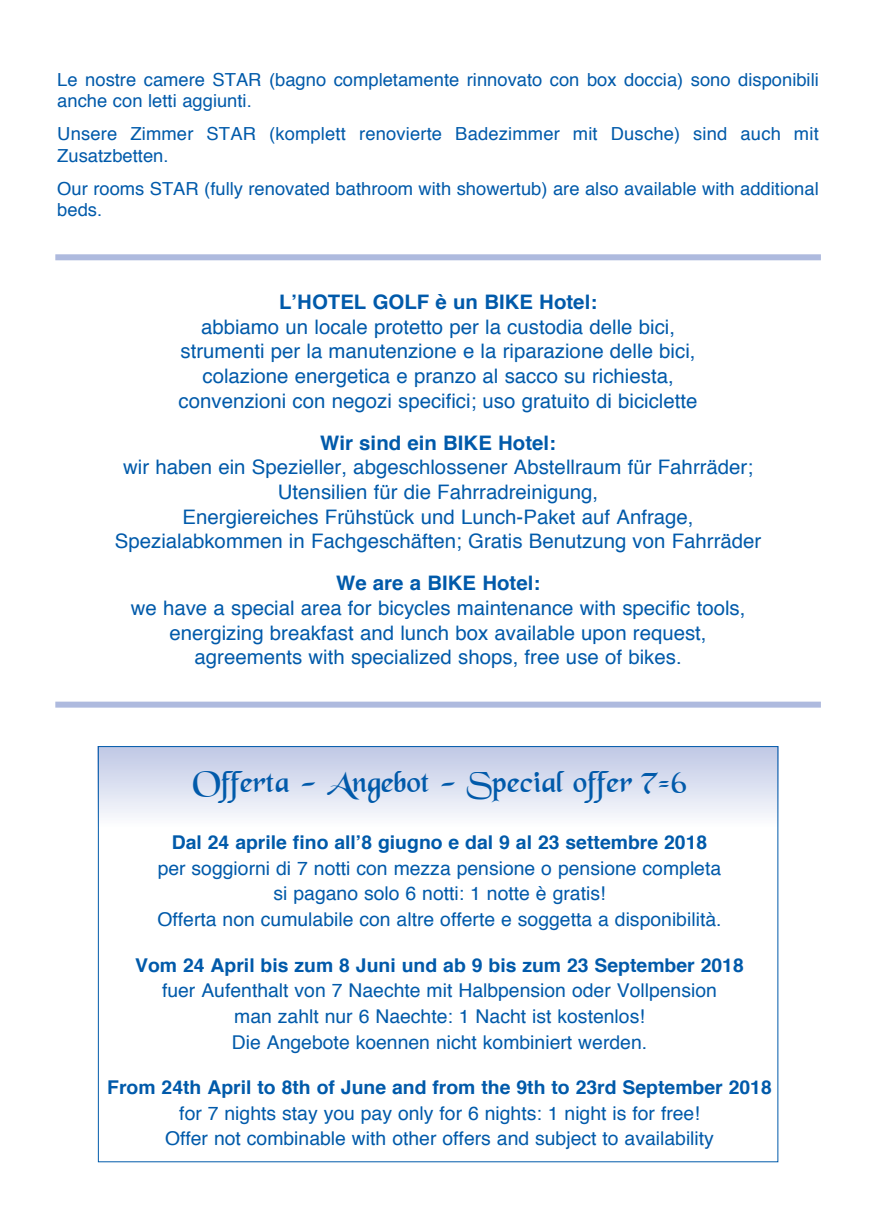
<style>
.page{position:relative;width:879px;height:1219px;background:#fff}
.page>*{position:absolute;margin:0;border:0;box-sizing:border-box;transform-origin:0 0}
.t1{font:32px "Black Chancery";color:#015aaa}
.t2{font:20px/24.8px "Helvetica";color:#015aaa;text-align:center}
.t3{font:700 20px "Helvetica";color:#015aaa}
.t4{font:19px/25.6px "Helvetica";color:#015aaa;text-align:center}
.t5{font:700 19px "Helvetica";color:#015aaa}
.t6{font:18px/21.6px "Helvetica";color:#015aaa}
</style>
<div class="page">
<div style="left:98px;top:746px;width:680px;height:80px;background:linear-gradient(to bottom,#bec7e4,#fbfbfd)"></div>
<div style="left:55px;top:254px;width:766px;height:6px;background:#aebade"></div>
<div style="left:55px;top:702px;width:766px;height:6px;background:#aebade"></div>
<p class="t6" style="left:57px;top:69px;width:763px">Le nostre camere STAR (bagno completamente rinnovato con box doccia) sono disponibili anche con letti aggiunti.</p>
<p class="t6" style="left:57px;top:124px;width:763px">Unsere Zimmer STAR (komplett renovierte Badezimmer mit Dusche) sind auch mit<br>Zusatzbetten.</p>
<p class="t6" style="left:57px;top:178px;width:763px">Our rooms STAR (fully renovated bathroom with showertub) are also available with additional beds.</p>
<p class="t3" style="left:279px;top:286px;width:319px">L’HOTEL GOLF è un BIKE Hotel:</p>
<p class="t2" style="left:179px;top:315px;width:520px">abbiamo un locale protetto per la custodia delle bici, strumenti per la manutenzione e la riparazione delle bici, colazione energetica e pranzo al sacco su richiesta, convenzioni con negozi specifici; uso gratuito di biciclette</p>
<p class="t3" style="left:320px;top:426px;width:237px">Wir sind ein BIKE Hotel:</p>
<p class="t2" style="left:115px;top:455px;width:648px">wir haben ein Spezieller, abgeschlossener Abstellraum für Fahrräder; Utensilien für die Fahrradreinigung,<br>Energiereiches Frühstück und Lunch-Paket auf Anfrage, Spezialabkommen in Fachgeschäften; Gratis Benutzung von Fahrräder</p>
<p class="t3" style="left:336px;top:567px;width:206px">We are a BIKE Hotel:</p>
<p class="t2" style="left:131px;top:596px;width:616px">we have a special area for bicycles maintenance with specific tools, energizing breakfast and lunch box available upon request, agreements with specialized shops, free use of bikes.</p>
<h1 class="t1" style="left:192px;top:771px;width:496px">Offerta - Angebot - Special offer 7=6</h1>
<p class="t5" style="left:172px;top:827px;width:537px">Dal 24 aprile fino all’8 giugno e dal 9 al 23 settembre 2018</p>
<p class="t4" style="left:157px;top:856px;width:565px">per soggiorni di 7 notti con mezza pensione o pensione completa si pagano solo 6 notti: 1 notte è gratis!<br>Offerta non cumulabile con altre offerte e soggetta a disponibilità.</p>
<p class="t5" style="left:135px;top:950px;width:610px">Vom 24 April bis zum 8 Juni und ab 9 bis zum 23 September 2018</p>
<p class="t4" style="left:162px;top:978px;width:556px">fuer Aufenthalt von 7 Naechte mit Halbpension oder Vollpension man zahlt nur 6 Naechte: 1 Nacht ist kostenlos!<br>Die Angebote koennen nicht kombiniert werden.</p>
<p class="t5" style="left:107px;top:1072px;width:666px">From 24th April to 8th of June and from the 9th to 23rd September 2018</p>
<p class="t4" style="left:165px;top:1101px;width:550px">for 7 nights stay you pay only for 6 nights: 1 night is for free!<br>Offer not combinable with other offers and subject to availability</p>
</div>
